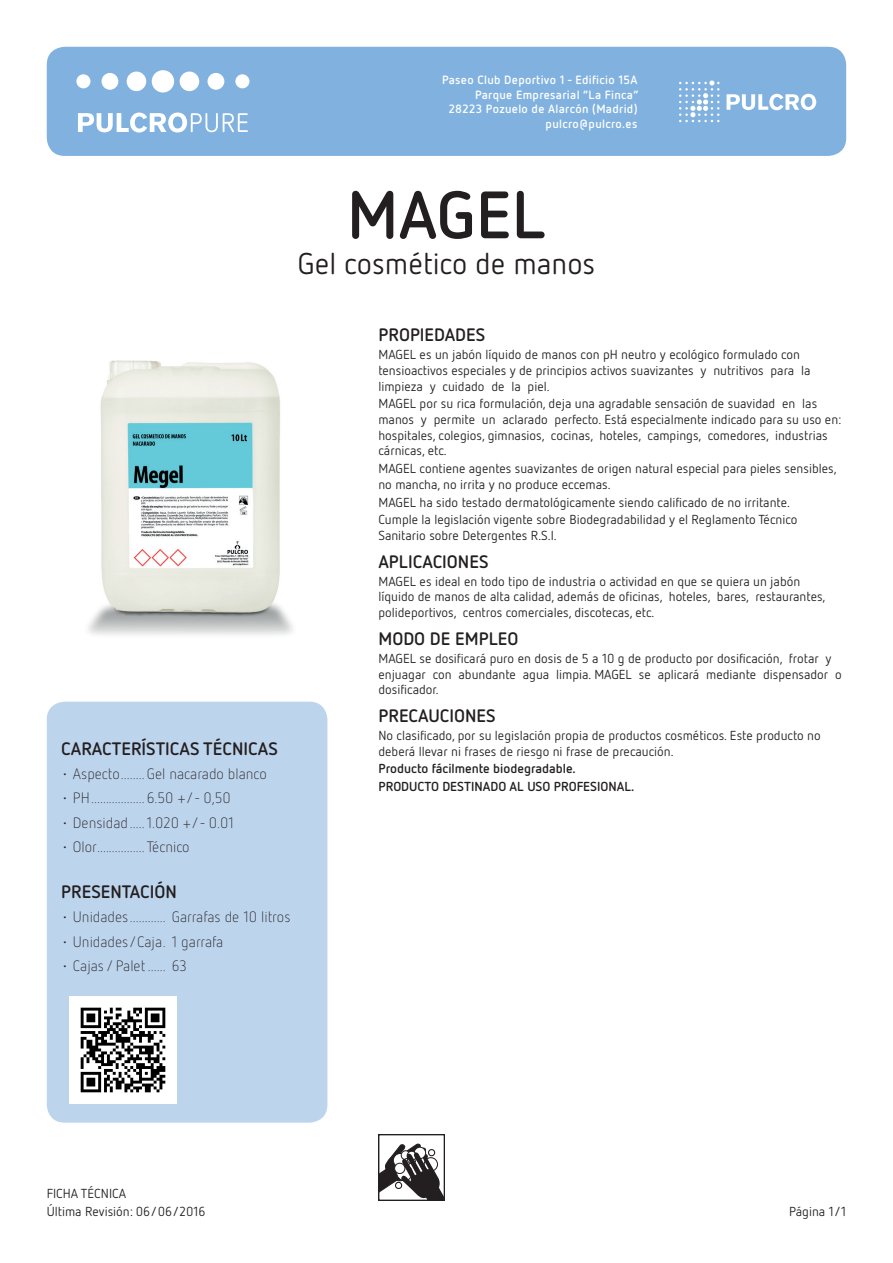
<style>
.page{position:relative;width:893px;height:1263px;background:#fff}
.page>*{position:absolute;margin:0;border:0;box-sizing:border-box;transform-origin:0 0}
.t1{font:700 66.75px "Netto OT";color:#231f20}
.t2{font:30px "Netto OT";color:#231f20}
.t3{font:700 18px "Netto OT";color:#231f20}
.t4{font:300 15px "Netto OT";color:#231f20}
.t5{font:13.05px/15.6px "Netto OT";color:#231f20}
.t6{font:700 13.05px/17.9px "Netto OT";color:#231f20}
.t7{font:700 12px/14.4px "Netto OT";letter-spacing:.025em;color:#fff;text-align:right}
</style>
<div class="page">
<div style="left:47px;top:47px;width:799px;height:109px;background:#81b2df;border-radius:18px"></div>
<div style="left:76px;top:74px;width:14px;height:14px;background:#fff;border-radius:50%"></div>
<div style="left:102px;top:73px;width:16px;height:17px;background:#fff;border-radius:50%"></div>
<div style="left:127px;top:72px;width:19px;height:19px;background:#fff;border-radius:50%"></div>
<div style="left:152px;top:70px;width:22px;height:23px;background:#fff;border-radius:50%"></div>
<div style="left:180px;top:72px;width:19px;height:19px;background:#fff;border-radius:50%"></div>
<div style="left:208px;top:73px;width:16px;height:17px;background:#fff;border-radius:50%"></div>
<div style="left:235px;top:74px;width:14px;height:14px;background:#fff;border-radius:50%"></div>
<svg style="left:78px;top:113px;width:170px;height:20px"></svg>
<svg style="left:679px;top:80px;width:40px;height:42px"></svg>
<svg style="left:727px;top:94px;width:89px;height:16px"></svg>
<div style="left:47px;top:702px;width:280px;height:421px;background:#bdd4ed;border-radius:18px"></div>
<img style="left:88px;top:360px;width:205px;height:275px">
<svg style="left:378px;top:1134px;width:67px;height:66px"></svg>
<img style="left:70px;top:997px;width:106px;height:106px">
<p class="t7" style="left:442px;top:73px;width:198px">Paseo Club Deportivo 1 - Edificio 15A<br>Parque Empresarial “La Finca”<br>28223 Pozuelo de Alarcón (Madrid) pulcro@pulcro.es</p>
<h1 class="t1" style="left:347px;top:173px;width:200px">MAGEL</h1>
<h2 class="t2" style="left:298px;top:245px;width:299px">Gel cosmético de manos</h2>
<h3 class="t3" style="left:61px;top:737px;width:218px">CARACTERÍSTICAS TÉCNICAS</h3>
<p class="t4" style="left:61px;top:765px;width:207px">• Aspecto........Gel nacarado blanco</p>
<p class="t4" style="left:61px;top:789px;width:171px">• PH..................6.50 +/- 0,50</p>
<p class="t4" style="left:61px;top:813px;width:174px">• Densidad.....1.020 +/- 0.01</p>
<p class="t4" style="left:61px;top:838px;width:130px">• Olor................ Técnico</p>
<h3 class="t3" style="left:61px;top:880px;width:117px">PRESENTACIÓN</h3>
<p class="t4" style="left:61px;top:908px;width:231px">• Unidades............ Garrafas de 10 litros</p>
<p class="t4" style="left:61px;top:932px;width:164px">• Unidades/Caja. 1 garrafa</p>
<p class="t4" style="left:61px;top:957px;width:127px">• Cajas / Palet ...... 63</p>
<h3 class="t3" style="left:378px;top:324px;width:108px">PROPIEDADES</h3>
<p class="t5" style="left:378px;top:347px;width:434px">MAGEL es un jabón líquido de manos con pH neutro y ecológico formulado con tensioactivos especiales y de principios activos suavizantes y nutritivos para la limpieza y cuidado de la piel.</p>
<p class="t5" style="left:378px;top:396px;width:464px">MAGEL por su rica formulación, deja una agradable sensación de suavidad en las manos y permite un aclarado perfecto. Está especialmente indicado para su uso en: hospitales, colegios, gimnasios, cocinas, hoteles, campings, comedores, industrias cárnicas, etc.</p>
<p class="t5" style="left:378px;top:460px;width:460px">MAGEL contiene agentes suavizantes de origen natural especial para pieles sensibles, no mancha, no irrita y no produce eccemas.</p>
<p class="t5" style="left:378px;top:493px;width:420px;line-height:17.9px">MAGEL ha sido testado dermatológicamente siendo calificado de no irritante.<br>Cumple la legislación vigente sobre Biodegradabilidad y el Reglamento Técnico</p>
<p class="t5" style="left:378px;top:527px;width:180px">Sanitario sobre Detergentes R.S.I.</p>
<h3 class="t3" style="left:378px;top:550px;width:112px">APLICACIONES</h3>
<p class="t5" style="left:378px;top:573px;width:449px">MAGEL es ideal en todo tipo de industria o actividad en que se quiera un jabón líquido de manos de alta calidad, además de oficinas, hoteles, bares, restaurantes, polideportivos, centros comerciales, discotecas, etc.</p>
<h3 class="t3" style="left:378px;top:627px;width:142px">MODO DE EMPLEO</h3>
<p class="t5" style="left:378px;top:650px;width:465px">MAGEL se dosificará puro en dosis de 5 a 10 g de producto por dosificación, frotar y enjuagar con abundante agua limpia. MAGEL se aplicará mediante dispensador o dosificador.</p>
<h3 class="t3" style="left:378px;top:704px;width:119px">PRECAUCIONES</h3>
<p class="t5" style="left:378px;top:727px;width:444px">No clasificado, por su legislación propia de productos cosméticos. Este producto no deberá llevar ni frases de riesgo ni frase de precaución.</p>
<p class="t6" style="left:378px;top:759px;width:257px">Producto fácilmente biodegradable.<br>PRODUCTO DESTINADO AL USO PROFESIONAL.</p>
<p class="t5" style="left:47px;top:1185px;width:160px;line-height:17.9px">FICHA TÉCNICA<br>Última Revisión: 06/06/2016</p>
<p class="t5" style="left:789px;top:1203px;width:59px">Página 1/1</p>
</div>
